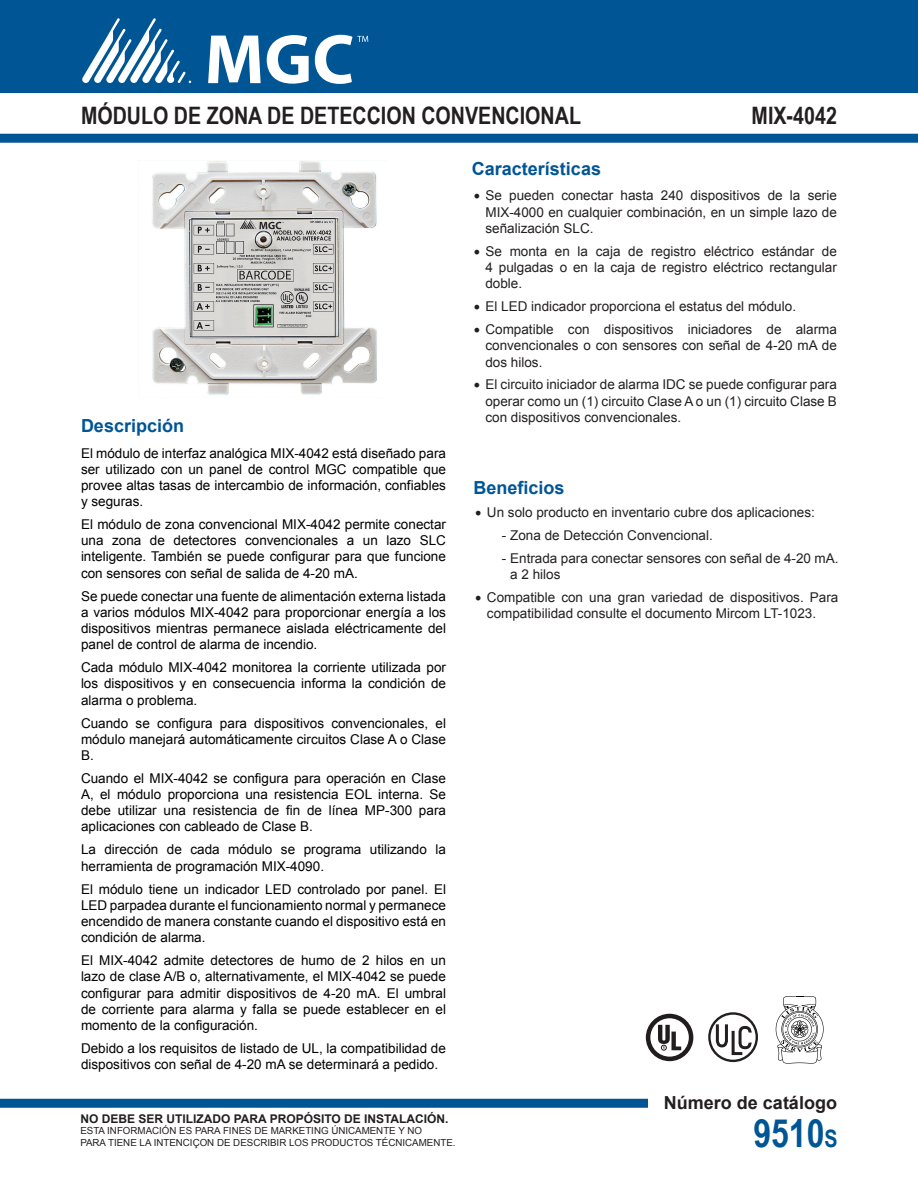
<style>
.page{position:relative;width:918px;height:1188px;background:#fff}
.page>*{position:absolute;margin:0;border:0;box-sizing:border-box;transform-origin:0 0}
.ParaStyle01-Leading{font:700 39px "Arial Narrow";color:#005595}
.ParaStyle02-Leading{font:700 24px "Arial Narrow";color:#231f20}
.ParaStyle01-Leading-2{font:700 18px "Arial";color:#005595}
.ParaStyle01-Leading-3{font:700 18px "Arial";color:#231f20}
.t1{font:13.5px/16.2px "Arial";color:#000;text-align:justify}
.ParaStyle01-Leading-4{font:13.5px/16.2px "Arial";color:#231f20;text-align:justify}
.ParaStyle01-Leading-5{font:700 12px "Arial";color:#231f20}
.ParaStyle01-Leading-6{font:9.75px/11.7px "Arial";color:#231f20}
.s1{font-family:"Minion Pro";font-size:18px}
.s2{font-size:24px}
</style>
<div class="page">
<div style="left:0;top:0;width:918px;height:93px;background:#005595"></div>
<svg style="left:82px;top:18px;width:109px;height:65px"></svg>
<svg style="left:208px;top:36px;width:53px;height:47px"></svg>
<svg style="left:267px;top:35px;width:42px;height:49px"></svg>
<svg style="left:315px;top:35px;width:53px;height:49px"></svg>
<div style="left:0;top:134px;width:918px;height:9px;background:#005595"></div>
<div style="left:0;top:1099px;width:648px;height:9px;background:#005595"></div>
<svg style="left:776px;top:996px;width:48px;height:68px"></svg>
<div style="left:646px;top:1014px;width:47px;height:47px;border:5px solid #211d1e;border-radius:50%"></div>
<svg style="left:658px;top:1025px;width:23px;height:25px"></svg>
<div style="left:708px;top:1012px;width:50px;height:50px;border:2px solid #231f20;border-radius:50%"></div>
<svg style="left:714px;top:1021px;width:40px;height:36px"></svg>
<img style="left:152px;top:161px;width:225px;height:234px">
<p class="ParaStyle02-Leading" style="left:81px;top:97px;width:502px">MÓDULO DE ZONA DE DETECCION CONVENCIONAL</p>
<p class="ParaStyle02-Leading" style="left:752px;top:97px;width:87px">MIX-4042</p>
<p class="ParaStyle01-Leading-2" style="left:81px;top:414px;width:105px">Descripción</p>
<p class="t1" style="left:81px;top:445px;width:367px">El módulo de interfaz analógica MIX-4042 está diseñado para ser utilizado con un panel de control MGC compatible que provee altas tasas de intercambio de información, confiables y seguras.</p>
<p class="t1" style="left:81px;top:516px;width:367px">El módulo de zona convencional MIX-4042 permite conectar una zona de detectores convencionales a un lazo SLC inteligente. También se puede configurar para que funcione con sensores con señal de salida de 4-20 mA.</p>
<p class="t1" style="left:81px;top:588px;width:367px">Se puede conectar una fuente de alimentación externa listada a varios módulos MIX-4042 para proporcionar energía a los dispositivos mientras permanece aislada eléctricamente del panel de control de alarma de incendio.</p>
<p class="t1" style="left:81px;top:659px;width:367px">Cada módulo MIX-4042 monitorea la corriente utilizada por los dispositivos y en consecuencia informa la condición de alarma o problema.</p>
<p class="t1" style="left:81px;top:715px;width:367px">Cuando se configura para dispositivos convencionales, el módulo manejará automáticamente circuitos Clase A o Clase B.</p>
<p class="t1" style="left:81px;top:770px;width:367px">Cuando el MIX-4042 se configura para operación en Clase A, el módulo proporciona una resistencia EOL interna. Se debe utilizar una resistencia de fin de línea MP-300 para aplicaciones con cableado de Clase B.</p>
<p class="t1" style="left:81px;top:842px;width:367px">La dirección de cada módulo se programa utilizando la herramienta de programación MIX-4090.</p>
<p class="t1" style="left:81px;top:881px;width:367px">El módulo tiene un indicador LED controlado por panel. El LED parpadea durante el funcionamiento normal y permanece encendido de manera constante cuando el dispositivo está en condición de alarma.</p>
<p class="t1" style="left:81px;top:952px;width:367px">El MIX-4042 admite detectores de humo de 2 hilos en un lazo de clase A/B o, alternativamente, el MIX-4042 se puede configurar para admitir dispositivos de 4-20 mA. El umbral de corriente para alarma y falla se puede establecer en el momento de la configuración.</p>
<p class="t1" style="left:81px;top:1040px;width:366px">Debido a los requisitos de listado de UL, la compatibilidad de dispositivos con señal de 4-20 mA se determinará a pedido.</p>
<p class="ParaStyle01-Leading-2" style="left:472px;top:157px;width:131px">Características</p>
<p class="ParaStyle01-Leading-4" style="left:485px;top:188px;width:353px;text-indent:-12px"><span class="s1">•</span> Se pueden conectar hasta 240 dispositivos de la serie MIX-4000 en cualquier combinación, en un simple lazo de señalización SLC.</p>
<p class="ParaStyle01-Leading-4" style="left:485px;top:243px;width:353px;text-indent:-12px"><span class="s1">•</span> Se monta en la caja de registro eléctrico estándar de 4 pulgadas o en la caja de registro eléctrico rectangular doble.</p>
<p class="ParaStyle01-Leading-4" style="left:473px;top:298px;width:324px"><span class="s1">•</span> El LED indicador proporciona el estatus del módulo.</p>
<p class="ParaStyle01-Leading-4" style="left:485px;top:321px;width:353px;text-indent:-12px"><span class="s1">•</span> Compatible con dispositivos iniciadores de alarma convencionales o con sensores con señal de 4-20 mA de dos hilos.</p>
<p class="ParaStyle01-Leading-4" style="left:485px;top:377px;width:353px;text-indent:-12px"><span class="s1">•</span> El circuito iniciador de alarma IDC se puede configurar para operar como un (1) circuito Clase A o un (1) circuito Clase B con dispositivos convencionales.</p>
<p class="ParaStyle01-Leading-2" style="left:473px;top:475px;width:93px">Beneficios</p>
<p class="ParaStyle01-Leading-4" style="left:475px;top:504px;width:341px"><span class="s1">•</span> Un solo producto en inventario cubre dos aplicaciones:</p>
<p class="ParaStyle01-Leading-4" style="left:502px;top:527px;width:212px">- Zona de Detección Convencional.</p>
<p class="ParaStyle01-Leading-4" style="left:510px;top:550px;width:330px;text-indent:-8px">- Entrada para conectar sensores con señal de 4-20 mA. a 2 hilos</p>
<p class="ParaStyle01-Leading-4" style="left:487px;top:589px;width:353px;text-indent:-12px"><span class="s1">•</span> Compatible con una gran variedad de dispositivos. Para compatibilidad consulte el documento Mircom LT-1023.</p>
<p class="ParaStyle01-Leading-3" style="left:664px;top:1091px;width:175px">Número de catálogo</p>
<p class="ParaStyle01-Leading-5" style="left:80px;top:1110px;width:370px">NO DEBE SER UTILIZADO PARA PROPÓSITO DE INSTALACIÓN.</p>
<p class="ParaStyle01-Leading-6" style="left:80px;top:1125px;width:377px">ESTA INFORMACIÓN ES PARA FINES DE MARKETING ÚNICAMENTE Y NO<br>PARA TIENE LA INTENCIÇON DE DESCRIBIR LOS PRODUCTOS TÉCNICAMENTE.</p>
<p class="ParaStyle01-Leading" style="left:753px;top:1104px;width:86px">9510<span class="s2">S</span></p>
</div>
